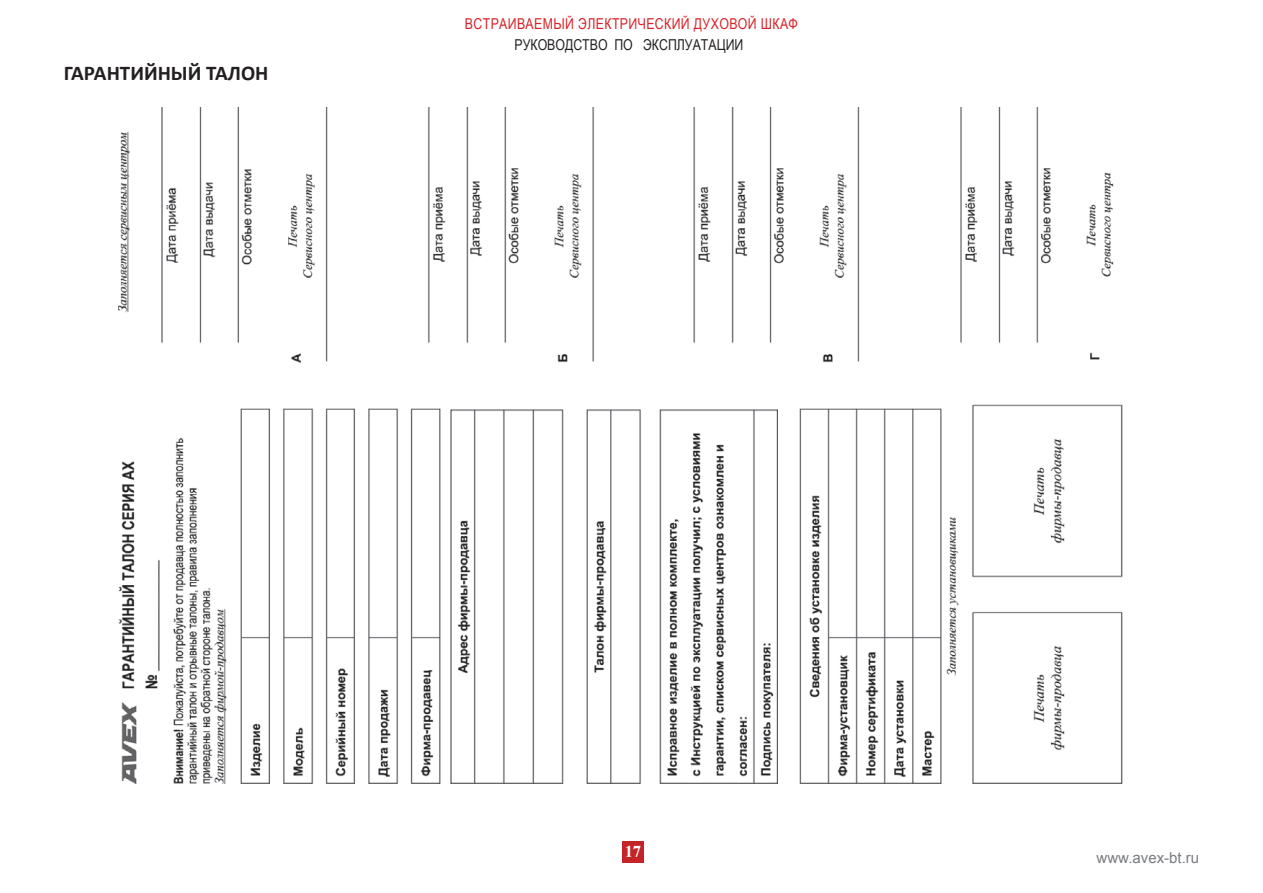
<style>
.page{position:relative;width:1263px;height:893px;background:#fff}
.page>*{position:absolute;margin:0;border:0;box-sizing:border-box;transform-origin:0 0}
.t1{font:700 21px "Calibri";color:#231f20}
.t2{font:700 16.5px "Times New Roman";color:#fff}
.t3{font:15px "Ariac";letter-spacing:.025em;color:#da2128}
.t4{font:15px "Ariac";color:#231f20}
.t5{font:15px "Arial";color:#7a7c7f}
</style>
<div class="page">
<div style="left:622px;top:841px;width:22px;height:21px;background:#c42428"></div>
<img style="left:119px;top:108px;width:1004px;height:676px">
<h1 class="t1" style="left:64px;top:59px;width:206px">ГАРАНТИЙНЫЙ ТАЛОН</h1>
<p class="t3" style="left:465px;top:13px;width:334px">ВСТРАИВАЕМЫЙ ЭЛЕКТРИЧЕСКИЙ ДУХОВОЙ ШКАФ</p>
<p class="t4" style="left:514px;top:33px;width:230px">РУКОВОДСТВО ПО ЭКСПЛУАТАЦИИ</p>
<p class="t2" style="left:625px;top:842px;width:18px">17</p>
<p class="t5" style="left:1097px;top:848px;width:104px">www.avex-bt.ru</p>
</div>
